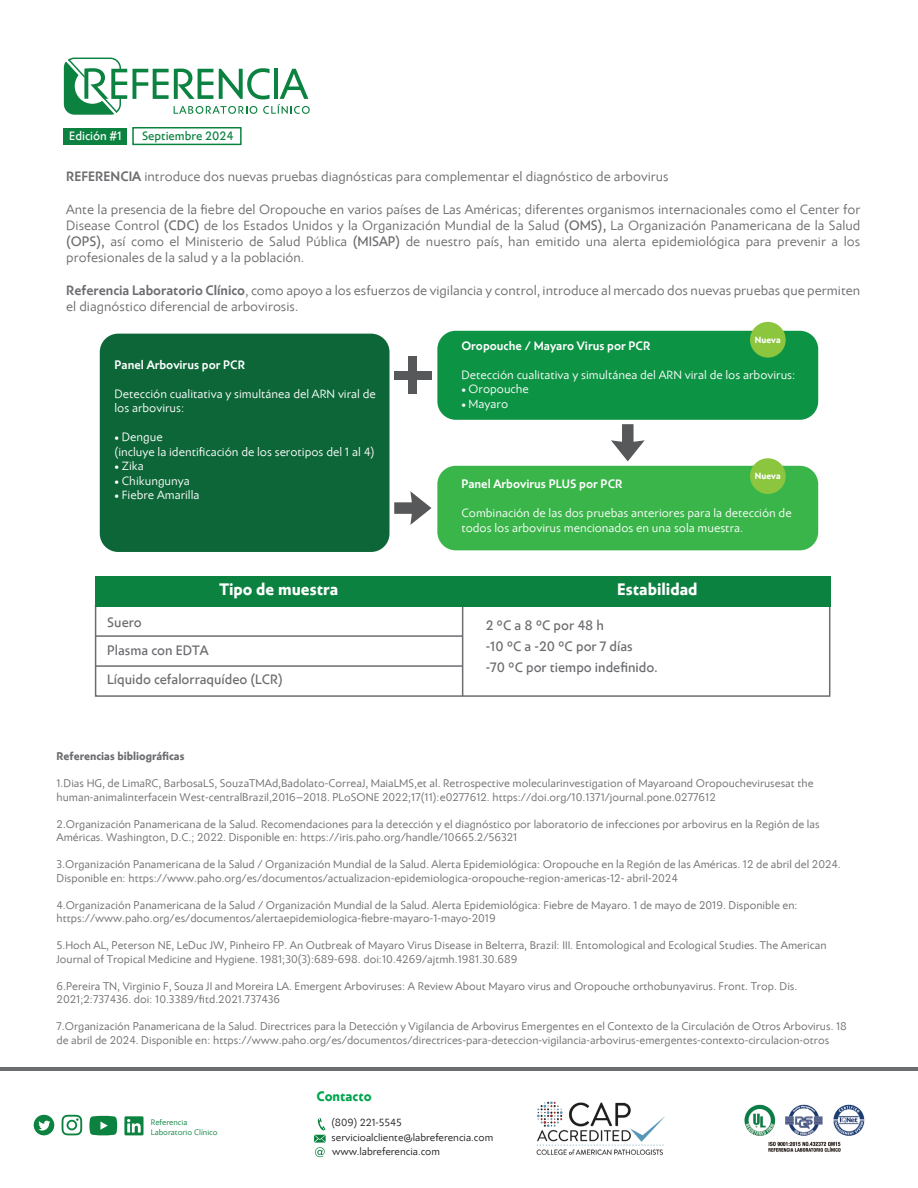
<style>
.page{position:relative;width:918px;height:1188px;background:#fff}
.page>*{position:absolute;margin:0;border:0;box-sizing:border-box;transform-origin:0 0}
.t1{font:700 16.5px "Carot Sans";color:#fff}
.t2{font:700 13.65px "Carot Sans";color:#00a54f}
.t3{font:300 13.5px/16.2px "Carot Sans";color:#6c6d70;text-align:justify}
.t4{font:13.5px/28.5px "Carot Sans";color:#6c6d70}
.t5{font:300 12.15px/14.5px "Carot Sans";color:#fff}
.t6{font:500 12.15px "Carot Sans";color:#fff}
.t7{font:12px "Carot Sans";color:#0c8240}
.t8{font:12px "Carot Sans";color:#fff}
.t9{font:300 11.25px/13.5px "Carot Sans";color:#6c6d70}
.t10{font:700 11.25px "Carot Sans";color:#6c6d70}
.t11{font:300 10.5px/14.7px "Carot Sans";color:#231f20}
.t12{font:700 9px "Carot Sans";color:#fff}
.t13{font:300 8.1px/10.5px "Carot Sans";color:#0c8240}
.s1{font-weight:500}
.s2{font-weight:400}
</style>
<div class="page">
<hr style="left:0;top:1068px;width:918px;height:3px;background:#6c6d70">
<div style="left:100px;top:334px;width:290px;height:218px;background:#0c6638;border-radius:18px"></div>
<div style="left:437px;top:331px;width:381px;height:89px;background:#0d9344;border-radius:18px"></div>
<div style="left:437px;top:466px;width:381px;height:84px;background:#3ab54a;border-radius:18px"></div>
<div style="left:394px;top:371px;width:37px;height:9px;background:#57585a"></div>
<div style="left:408px;top:357px;width:9px;height:37px;background:#57585a"></div>
<svg style="left:394px;top:491px;width:37px;height:34px"></svg>
<svg style="left:611px;top:424px;width:34px;height:37px"></svg>
<div style="left:750px;top:322px;width:36px;height:36px;background:#8bc63e;border-radius:50%"></div>
<div style="left:750px;top:458px;width:36px;height:36px;background:#8bc63e;border-radius:50%"></div>
<div style="left:95px;top:605px;width:735px;height:92px;border:2px solid #6c6d70"></div>
<hr style="left:96px;top:665px;width:367px;height:2px;background:#6c6d70">
<hr style="left:96px;top:635px;width:367px;height:2px;background:#6c6d70">
<hr style="left:462px;top:606px;width:1px;height:90px;background:#6c6d70">
<div style="left:95px;top:576px;width:735px;height:31px;background:#0c8240"></div>
<img style="left:536px;top:1101px;width:329px;height:54px">
<svg style="left:62px;top:1115px;width:20px;height:20px"></svg>
<svg style="left:34px;top:1115px;width:20px;height:20px"></svg>
<svg style="left:124px;top:1116px;width:20px;height:19px"></svg>
<svg style="left:89px;top:1116px;width:28px;height:19px"></svg>
<svg style="left:314px;top:1118px;width:12px;height:39px"></svg>
<svg style="left:64px;top:58px;width:63px;height:57px"></svg>
<svg style="left:133px;top:68px;width:177px;height:46px"></svg>
<div style="left:132px;top:127px;width:110px;height:18px;border:2px solid #0c8240"></div>
<div style="left:64px;top:128px;width:63px;height:16px;background:#0c8240"></div>
<p class="t8" style="left:69px;top:129px;width:54px">Edición #1</p>
<p class="t7" style="left:142px;top:129px;width:93px">Septiembre 2024</p>
<p class="t3" style="left:66px;top:169px;width:604px"><span class="s1">REFERENCIA</span> introduce dos nuevas pruebas diagnósticas para complementar el diagnóstico de arbovirus</p>
<p class="t3" style="left:66px;top:202px;width:796px">Ante la presencia de la fiebre del Oropouche en varios países de Las Américas; diferentes organismos internacionales como el Center for Disease Control <span class="s2">(CDC)</span> de los Estados Unidos y la Organización Mundial de la Salud <span class="s2">(OMS),</span> La Organización Panamericana de la Salud <span class="s2">(OPS),</span> así como el Ministerio de Salud Pública <span class="s2">(MISAP)</span> de nuestro país, han emitido una alerta epidemiológica para prevenir a los profesionales de la salud y a la población.</p>
<p class="t3" style="left:66px;top:283px;width:796px"><span class="s1">Referencia Laboratorio Clínico</span>, como apoyo a los esfuerzos de vigilancia y control, introduce al mercado dos nuevas pruebas que permiten el diagnóstico diferencial de arbovirosis.</p>
<p class="t6" style="left:114px;top:357px;width:132px">Panel Arbovirus por PCR</p>
<p class="t5" style="left:114px;top:387px;width:263px">Detección cualitativa y simultánea del ARN viral de los arbovirus:</p>
<p class="t5" style="left:114px;top:430px;width:262px">• Dengue<br>(incluye la identificación de los serotipos del 1 al 4)</p>
<p class="t5" style="left:114px;top:459px;width:31px">• Zika</p>
<p class="t5" style="left:114px;top:474px;width:77px">• Chikungunya</p>
<p class="t5" style="left:114px;top:488px;width:87px">• Fiebre Amarilla</p>
<p class="t12" style="left:755px;top:334px;width:27px">Nueva</p>
<p class="t6" style="left:461px;top:338px;width:191px">Oropouche / Mayaro Virus por PCR</p>
<p class="t5" style="left:461px;top:368px;width:336px">Detección cualitativa y simultánea del ARN viral de los arbovirus:</p>
<p class="t5" style="left:461px;top:382px;width:69px">• Oropouche</p>
<p class="t5" style="left:461px;top:397px;width:48px">• Mayaro</p>
<p class="t12" style="left:755px;top:470px;width:27px">Nueva</p>
<p class="t6" style="left:461px;top:477px;width:163px">Panel Arbovirus PLUS por PCR</p>
<p class="t5" style="left:461px;top:506px;width:332px">Combinación de las dos pruebas anteriores para la detección de todos los arbovirus mencionados en una sola muestra.</p>
<h1 class="t1" style="left:220px;top:579px;width:120px">Tipo de muestra</h1>
<h1 class="t1" style="left:617px;top:579px;width:82px">Estabilidad</h1>
<p class="t4" style="left:107px;top:608px;width:177px">Suero<br>Plasma con EDTA<br>Líquido cefalorraquídeo (LCR)</p>
<p class="t4" style="left:486px;top:615px;width:174px;line-height:21px">2 °C a 8 °C por 48 h<br>-10 °C a -20 °C por 7 días<br>-70 °C por tiempo indefinido.</p>
<p class="t10" style="left:57px;top:749px;width:129px">Referencias bibliográficas</p>
<p class="t9" style="left:57px;top:777px;width:759px">1.Dias HG, de LimaRC, BarbosaLS, SouzaTMAd,Badolato-CorreaJ, MaiaLMS,et al. Retrospective molecularinvestigation of Mayaroand Oropouchevirusesat the human-animalinterfacein West-centralBrazil,2016–2018. PLoSONE 2022;17(11):e0277612. https://doi.org/10.1371/journal.pone.0277612</p>
<p class="t9" style="left:57px;top:818px;width:765px">2.Organización Panamericana de la Salud. Recomendaciones para la detección y el diagnóstico por laboratorio de infecciones por arbovirus en la Región de las<br>Américas. Washington, D.C.; 2022. Disponible en: https://iris.paho.org/handle/10665.2/56321</p>
<p class="t9" style="left:57px;top:858px;width:786px">3.Organización Panamericana de la Salud / Organización Mundial de la Salud. Alerta Epidemiológica: Oropouche en la Región de las Américas. 12 de abril del 2024.<br>Disponible en: https://www.paho.org/es/documentos/actualizacion-epidemiologica-oropouche-region-americas-12- abril-2024</p>
<p class="t9" style="left:57px;top:899px;width:743px">4.Organización Panamericana de la Salud / Organización Mundial de la Salud. Alerta Epidemiológica: Fiebre de Mayaro. 1 de mayo de 2019. Disponible en: https://www.paho.org/es/documentos/alertaepidemiologica-fiebre-mayaro-1-mayo-2019</p>
<p class="t9" style="left:57px;top:939px;width:772px">5.Hoch AL, Peterson NE, LeDuc JW, Pinheiro FP. An Outbreak of Mayaro Virus Disease in Belterra, Brazil: III. Entomological and Ecological Studies. The American<br>Journal of Tropical Medicine and Hygiene. 1981;30(3):689-698. doi:10.4269/ajtmh.1981.30.689</p>
<p class="t9" style="left:57px;top:980px;width:742px">6.Pereira TN, Virginio F, Souza JI and Moreira LA. Emergent Arboviruses: A Review About Mayaro virus and Oropouche orthobunyavirus. Front. Trop. Dis.<br>2021;2:737436. doi: 10.3389/fitd.2021.737436</p>
<p class="t9" style="left:57px;top:1020px;width:792px">7.Organización Panamericana de la Salud. Directrices para la Detección y Vigilancia de Arbovirus Emergentes en el Contexto de la Circulación de Otros Arbovirus. 18 de abril de 2024. Disponible en: https://www.paho.org/es/documentos/directrices-para-deteccion-vigilancia-arbovirus-emergentes-contexto-circulacion-otros</p>
<p class="t2" style="left:316px;top:1088px;width:57px">Contacto</p>
<p class="t13" style="left:151px;top:1117px;width:68px">Referencia<br>Laboratorio Clínico</p>
<p class="t11" style="left:331px;top:1116px;width:163px">(809) 221-5545 servicioalcliente@labreferencia.com www.labreferencia.com</p>
</div>
